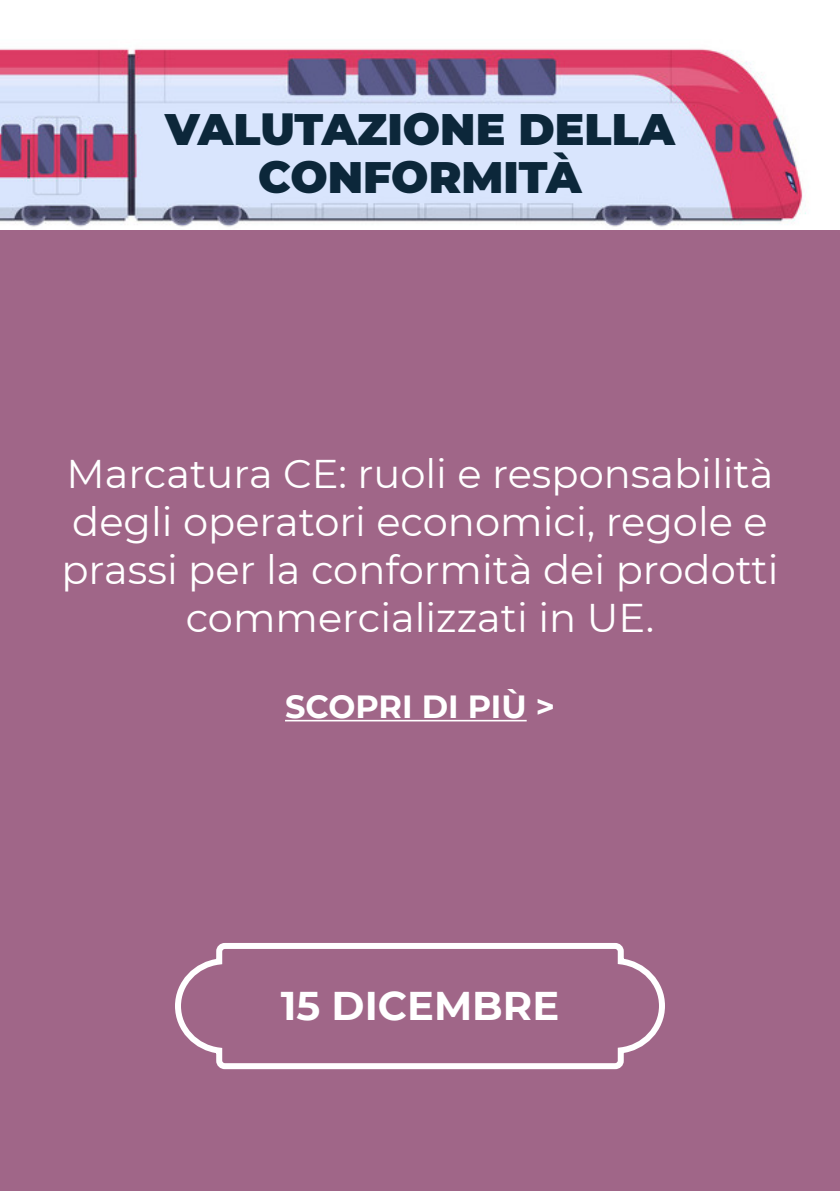
<style>
.page{position:relative;width:840px;height:1191px;background:#fff}
.page>*{position:absolute;margin:0;border:0;box-sizing:border-box;transform-origin:0 0}
.t1{font:900 44px/48px "Montserrat";color:#0c273a;text-align:center}
.t2{font:40px/48px "Montserrat";color:#fff;text-align:center}
.t3{font:700 40px "Montserrat";color:#fff}
.t4{font:700 32px "Montserrat";color:#fff}
</style>
<div class="page">
<div style="left:0;top:227px;width:839px;height:964px;background:#a06688"></div>
<svg style="left:175px;top:943px;width:490px;height:127px"></svg>
<hr style="left:285px;top:720px;width:241px;height:1px;background:#fff">
<img style="left:0;top:48px;width:839px;height:182px">
<p class="t1" style="left:165px;top:102px;width:511px">VALUTAZIONE DELLA<br>CONFORMITÀ</p>
<p class="t2" style="left:61px;top:449px;width:718px">Marcatura CE: ruoli e responsabilità degli operatori economici, regole e prassi per la conformità dei prodotti commercializzati in UE.</p>
<p class="t4" style="left:285px;top:684px;width:271px">SCOPRI DI PIÙ &gt;</p>
<p class="t3" style="left:280px;top:977px;width:280px">15 DICEMBRE</p>
</div>
